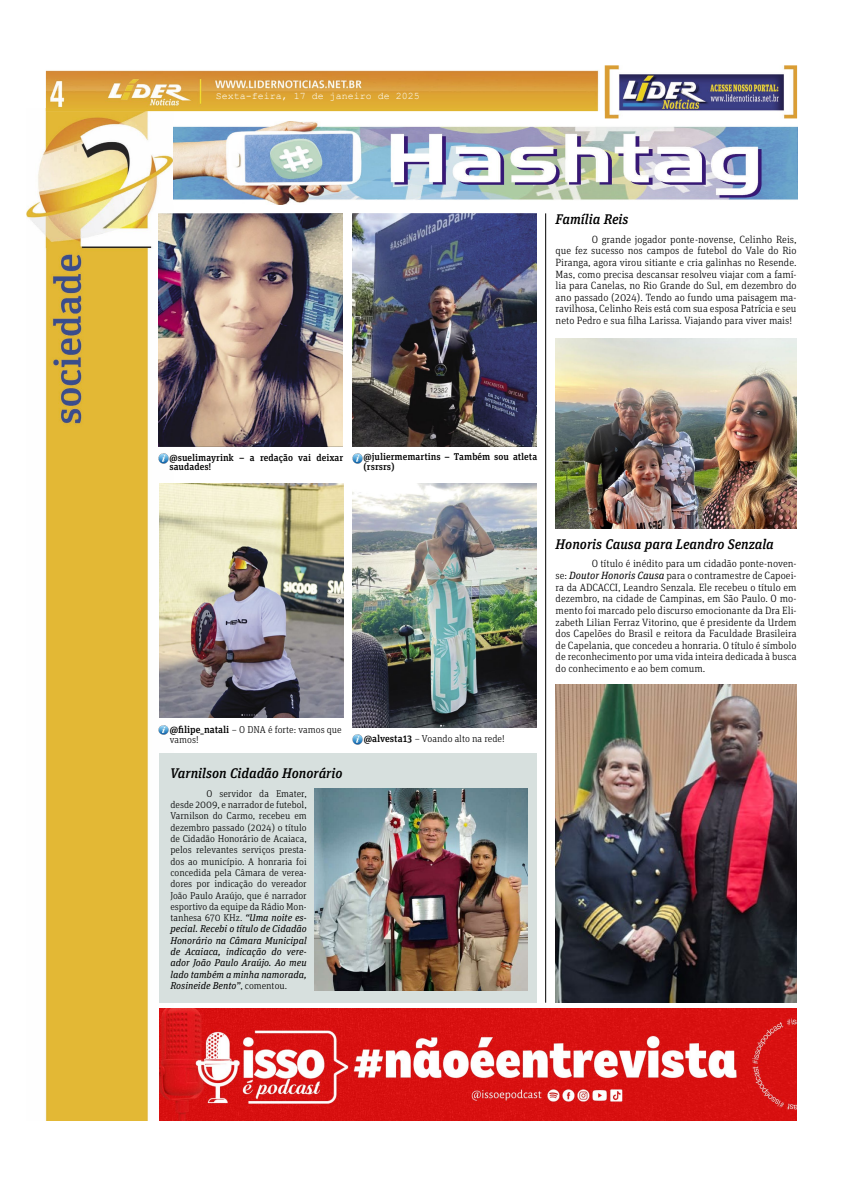
<style>
.page{position:relative;width:842px;height:1191px;background:#fff}
.page>*{position:absolute;margin:0;border:0;box-sizing:border-box;transform-origin:0 0}
.t1{font:italic 500 14px "Unit Slab Pro";color:#000}
.t2{font:300 10.5px/11.6px "Unit Slab Pro";color:#000;text-align:justify}
.t3{font:300 10px/10px "Unit Slab Pro";color:#000}
.t4{font:10px "Courier New";color:#fff}
.t5{font:300 9.9px/11.3px "Unit Slab Pro";color:#000;text-align:justify}
.t6{font:500 9.8px/10px "Unit Slab Pro";color:#000}
.s1{font-weight:500}
.s2{font-weight:400;font-style:italic}
</style>
<div class="page">
<img style="left:26px;top:109px;width:147px;height:1011px">
<img style="left:46px;top:65px;width:751px;height:53px">
<img style="left:174px;top:122px;width:623px;height:83px">
<img style="left:158px;top:214px;width:184px;height:232px">
<img style="left:159px;top:483px;width:184px;height:235px">
<img style="left:352px;top:214px;width:184px;height:232px">
<img style="left:352px;top:483px;width:184px;height:245px">
<svg style="left:352px;top:454px;width:11px;height:10px"></svg>
<svg style="left:158px;top:454px;width:11px;height:10px"></svg>
<svg style="left:352px;top:735px;width:10px;height:9px"></svg>
<svg style="left:159px;top:725px;width:9px;height:10px"></svg>
<div style="left:159px;top:753px;width:377px;height:249px;background:#d7e0de"></div>
<img style="left:160px;top:1008px;width:637px;height:112px">
<img style="left:556px;top:338px;width:241px;height:191px">
<img style="left:556px;top:684px;width:241px;height:318px">
<hr style="left:545px;top:213px;width:1px;height:789px;background:#000">
<img style="left:314px;top:789px;width:213px;height:201px">
<p class="t4" style="left:216px;top:89px;width:206px">Sexta-feira, 17 de janeiro de 2025</p>
<h1 class="t1" style="left:556px;top:210px;width:74px">Família Reis</h1>
<p class="t2" style="left:556px;top:233px;width:242px;text-indent:36px">O grande jogador ponte-novense, Celinho Reis, que fez sucesso nos campos de futebol do Vale do Rio Piranga, agora virou sitiante e cria galinhas no Resende.<br>Mas, como precisa descansar resolveu viajar com a famí&shy;lia para Canelas, no Rio Grande do Sul, em dezembro do ano passado (2024). Tendo ao fundo uma paisagem ma&shy;ravilhosa, Celinho Reis está com sua esposa Patrícia e seu neto Pedro e sua filha Larissa. Viajando para viver mais!</p>
<p class="t6" style="left:170px;top:452px;width:175px;line-height:9px">@suelimayrink – a redação vai deixar saudades!</p>
<p class="t6" style="left:363px;top:451px;width:175px">@juliermemartins – Também sou atleta (rsrsrs)</p>
<p class="t3" style="left:170px;top:724px;width:174px"><span class="s1">@filipe_natali</span> – O DNA é forte: vamos que vamos!</p>
<h1 class="t1" style="left:170px;top:763px;width:174px">Varnilson Cidadão Honorário</h1>
<p class="t5" style="left:170px;top:787px;width:138px;text-indent:36px">O servidor da Emater, desde 2009, e narrador de futebol, Varnilson do Carmo, recebeu em dezembro passado (2024) o título de Cidadão Honorário de Acaiaca, pelos relevantes serviços presta&shy;dos ao município. A honraria foi concedida pela Câmara de verea&shy;dores por indicação do vereador João Paulo Araújo, que é narrador esportivo da equipe da Rádio Mon&shy;tanhesa 670 KHz. <span class="s2">“Uma noite es&shy;pecial. Recebi o título de Cidadão Honorário na Câmara Municipal de Acaiaca, indicação do vere&shy;ador João Paulo Araújo. Ao meu lado também a minha namorada, Rosineide Bento”</span>, comentou.</p>
<p class="t3" style="left:364px;top:733px;width:143px"><span class="s1">@alvesta13</span> – Voando alto na rede!</p>
<h1 class="t1" style="left:556px;top:534px;width:220px">Honoris Causa para Leandro Senzala</h1>
<p class="t2" style="left:556px;top:558px;width:242px;text-indent:36px">O título é inédito para um cidadão ponte-noven&shy;se: <span class="s2">Doutor Honoris Causa</span> para o contramestre de Capoei&shy;ra da ADCACCI, Leandro Senzala. Ele recebeu o título em dezembro, na cidade de Campinas, em São Paulo. O mo&shy;mento foi marcado pelo discurso emocionante da Dra Eli&shy;zabeth Lilian Ferraz Vitorino, que é presidente da Urdem dos Capelões do Brasil e reitora da Faculdade Brasileira de Capelania, que concedeu a honraria. O título é símbolo de reconhecimento por uma vida inteira dedicada à busca do conhecimento e ao bem comum.</p>
</div>
